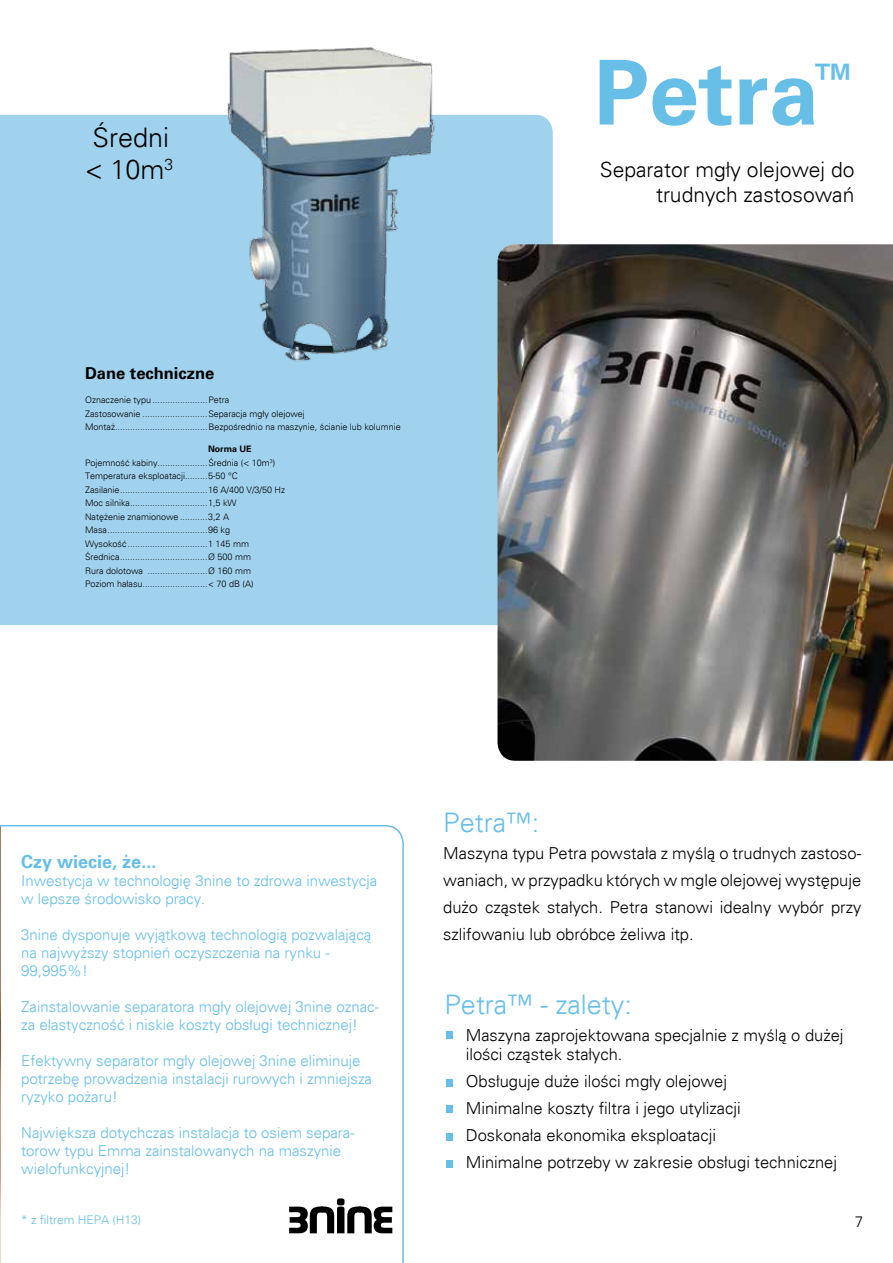
<style>
.page{position:relative;width:893px;height:1263px;background:#fff}
.page>*{position:absolute;margin:0;border:0;box-sizing:border-box;transform-origin:0 0}
.t1{font:700 90px "Univers";color:#67bee7}
.t2{font:700 45px "Univers";color:#67bee7}
.t3{font:300 27px "Univers";color:#67bee7}
.t4{font:300 27px/32.4px "Univers";color:#000}
.t5{font:300 21px/25.2px "Univers";color:#000;text-align:right}
.t6{font:700 18px "Univers";color:#67bee7}
.t7{font:300 16.5px/27px "Univers";color:#000}
.t8{font:700 16.5px "Univers";color:#000}
.t9{font:300 15px/18px "Univers";color:#67bee7}
.t10{font:300 15px "Univers";color:#000}
.t11{font:300 12px "Univers";color:#67bee7}
.t12{font:300 9px/13.5px "Univers";color:#000}
.s1{font-weight:700}
</style>
<div class="page">
<div style="left:0;top:115px;width:553px;height:510px;background:#a0d2ee"></div>
<img style="left:217px;top:47px;width:227px;height:326px">
<img style="left:497px;top:244px;width:396px;height:517px">
<svg style="left:0;top:825px;width:404px;height:438px"></svg>
<div style="left:337px;top:1198px;width:7px;height:7px;background:#000;border-radius:2px"></div>
<svg style="left:289px;top:1206px;width:103px;height:27px"></svg>
<div style="left:446px;top:1032px;width:7px;height:7px;background:#67bee7"></div>
<div style="left:446px;top:1079px;width:7px;height:7px;background:#67bee7"></div>
<div style="left:446px;top:1106px;width:7px;height:7px;background:#67bee7"></div>
<div style="left:446px;top:1133px;width:7px;height:7px;background:#67bee7"></div>
<div style="left:446px;top:1160px;width:7px;height:7px;background:#67bee7"></div>
<h3 class="t4" style="left:85px;top:121px;width:90px">Średni &lt; 10m<sup>3</sup></h3>
<h3 class="t8" style="left:85px;top:363px;width:131px">Dane techniczne</h3>
<p class="t12" style="left:85px;top:393px;width:317px">Oznaczenie typu ......................Petra<br>Zastosowanie ..........................Separacja mgły olejowej<br>Montaż.....................................Bezpośrednio na maszynie, ścianie lub kolumnie</p>
<p class="t12" style="left:85px;top:442px;width:202px;text-indent:123px"><span class="s1">Norma UE </span>Pojemność kabiny....................Średnia (&lt; 10m<sup>3</sup>)<br>Temperatura eksploatacji.........5-50 °C Zasilanie...................................16 A/400 V/3/50 Hz Moc silnika...............................1,5 kW<br>Natężenie znamionowe ...........3,2 A Masa........................................96 kg Wysokość................................1 145 mm Średnica...................................Ø 500 mm<br>Rura dolotowa ........................Ø 160 mm<br>Poziom hałasu..........................&lt; 70 dB (A)</p>
<h1 class="t1" style="left:594px;top:39px;width:227px">Petra</h1>
<h2 class="t2" style="left:811px;top:54px;width:46px">™</h2>
<h3 class="t5" style="left:600px;top:157px;width:256px">Separator mgły olejowej do trudnych zastosowań</h3>
<h3 class="t6" style="left:21px;top:851px;width:137px">Czy wiecie, że...</h3>
<h3 class="t9" style="left:21px;top:871px;width:357px">Inwestycja w technologię 3nine to zdrowa inwestycja w lepsze środowisko pracy.</h3>
<h3 class="t9" style="left:21px;top:925px;width:352px">3nine dysponuje wyjątkową technologią pozwalającą na najwyższy stopnień oczyszczenia na rynku -<br>99,995%!</h3>
<h3 class="t9" style="left:21px;top:997px;width:359px">Zainstalowanie separatora mgły olejowej 3nine oznac&shy;za elastyczność i niskie koszty obsługi technicznej!</h3>
<h3 class="t9" style="left:21px;top:1051px;width:352px">Efektywny separator mgły olejowej 3nine eliminuje potrzebę prowadzenia instalacji rurowych i zmniejsza ryzyko pożaru!</h3>
<h3 class="t9" style="left:21px;top:1123px;width:335px">Największa dotychczas instalacja to osiem separa&shy;torow typu Emma zainstalowanych na maszynie wielofunkcyjnej!</h3>
<h3 class="t11" style="left:21px;top:1213px;width:122px">* z filtrem HEPA (H13)</h3>
<h3 class="t3" style="left:443px;top:806px;width:97px">Petra™:</h3>
<h3 class="t7" style="left:443px;top:839px;width:419px;text-align:justify">Maszyna typu Petra powstała z myślą o trudnych zastoso&shy;waniach, w przypadku których w mgle olejowej występuje dużo cząstek stałych. Petra stanowi idealny wybór przy szlifowaniu lub obróbce żeliwa itp.</h3>
<h3 class="t3" style="left:444px;top:988px;width:189px">Petra™ - zalety:</h3>
<h3 class="t7" style="left:466px;top:1025px;width:379px;line-height:19.8px">Maszyna zaprojektowana specjalnie z myślą o dużej ilości cząstek stałych.</h3>
<h3 class="t7" style="left:466px;top:1068px;width:373px">Obsługuje duże ilości mgły olejowej<br>Minimalne koszty filtra i jego utylizacji<br>Doskonała ekonomika eksploatacji<br>Minimalne potrzeby w zakresie obsługi technicznej</h3>
<h3 class="t10" style="left:855px;top:1213px;width:10px">7</h3>
</div>
